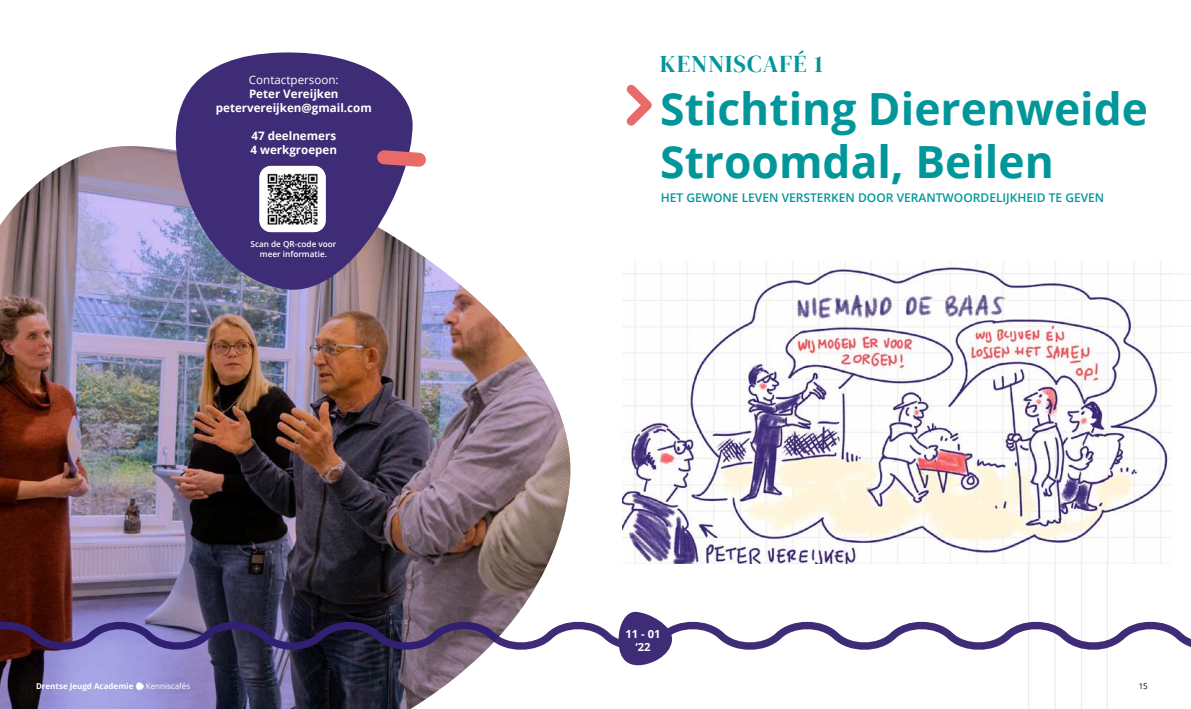
<style>
.page{position:relative;width:1191px;height:709px;background:#fff}
.page>*{position:absolute;margin:0;border:0;box-sizing:border-box;transform-origin:0 0}
.t1{font:700 44.4px/53.2px "Open Sans";color:#00969a}
.t2{font:24px "DM Serif Display";letter-spacing:.05em;color:#00969a}
.t3{font:600 12px "Open Sans";color:#00969a}
.t4{font:700 11.6px/13.9px "Open Sans";color:#fff;text-align:center}
.t5{font:11.6px "Open Sans";color:#fff}
.t6{font:700 11.2px/13.4px "Open Sans";color:#fff;text-align:center}
.t7{font:600 8.2px/9.8px "Open Sans";color:#fff;text-align:center}
.t8{font:700 8px "Open Sans";color:#fff}
.t9{font:8px "Open Sans";color:#fff}
.t10{font:8px "Open Sans";color:#000}
</style>
<div class="page">
<hr style="left:1106px;top:359px;width:1px;height:350px;background:#000">
<hr style="left:1054px;top:359px;width:1px;height:350px;background:#000">
<hr style="left:1028px;top:359px;width:1px;height:350px;background:#000">
<hr style="left:1080px;top:359px;width:2px;height:350px;background:#000">
<svg style="left:571px;top:611px;width:620px;height:49px"></svg>
<img style="left:0;top:146px;width:571px;height:563px">
<img style="left:622px;top:262px;width:549px;height:301px">
<svg style="left:626px;top:84px;width:26px;height:42px"></svg>
<svg style="left:618px;top:612px;width:55px;height:53px"></svg>
<svg style="left:176px;top:52px;width:237px;height:243px;background:#5e4f89"></svg>
<svg style="left:369px;top:142px;width:65px;height:33px"></svg>
<img style="left:259px;top:166px;width:67px;height:66px">
<hr style="left:1160px;top:273px;width:31px;height:2px;background:#f0f0f0">
<hr style="left:1160px;top:325px;width:31px;height:2px;background:#f0f0f0">
<hr style="left:1160px;top:352px;width:31px;height:1px;background:#f0f0f0">
<hr style="left:1160px;top:300px;width:31px;height:1px;background:#f0f0f0">
<svg style="left:136px;top:682px;width:8px;height:8px"></svg>
<p class="t5" style="left:249px;top:72px;width:91px">Contactpersoon:</p>
<p class="t4" style="left:216px;top:86px;width:157px">Peter Vereijken petervereijken@gmail.com</p>
<p class="t4" style="left:250px;top:128px;width:88px;text-align:left">47 deelnemers<br>4 werkgroepen</p>
<p class="t7" style="left:250px;top:239px;width:87px">Scan de QR-code voor meer informatie.</p>
<p class="t8" style="left:36px;top:680px;width:99px">Drentse Jeugd Academie</p>
<p class="t9" style="left:146px;top:680px;width:46px">Kenniscafés</p>
<h2 class="t2" style="left:660px;top:50px;width:164px">KENNISCAFÉ 1</h2>
<h1 class="t1" style="left:660px;top:81px;width:489px">Stichting Dierenweide<br>Stroomdal, Beilen</h1>
<p class="t3" style="left:660px;top:189px;width:445px">HET GEWONE LEVEN VERSTERKEN DOOR VERANTWOORDELIJKHEID TE GEVEN</p>
<p class="t6" style="left:625px;top:626px;width:37px">11 - 01 ‘22</p>
<p class="t10" style="left:1138px;top:680px;width:11px">15</p>
</div>
